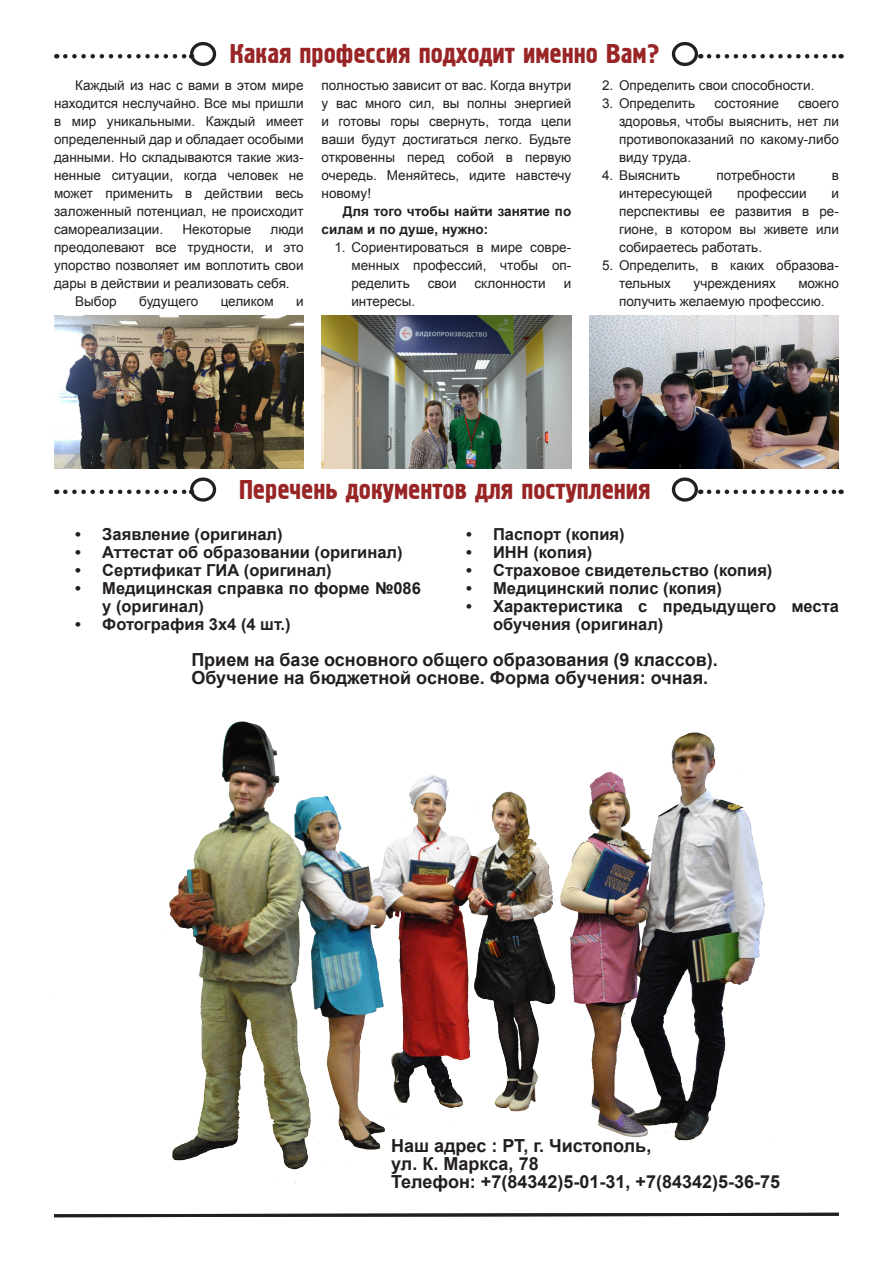
<style>
.page{position:relative;width:893px;height:1263px;background:#fff}
.page>*{position:absolute;margin:0;border:0;box-sizing:border-box;transform-origin:0 0}
.t1{font:27px "Hermes";color:#992526}
.t2{font:700 18px/18px "Arial";color:#231f20}
.t3{font:700 16.5px/18px "Arial";color:#231f20}
.t4{font:13.5px/18px "Arial";color:#231f20;text-align:justify}
.t5{font:700 13.5px/18px "Arial";color:#231f20}
</style>
<div class="page">
<svg style="left:65px;top:54px;width:126px;height:5px"></svg>
<div style="left:190px;top:42px;width:26px;height:24px;border:3px solid #231f20;border-radius:50%"></div>
<div style="left:672px;top:42px;width:26px;height:24px;border:3px solid #231f20;border-radius:50%"></div>
<svg style="left:709px;top:54px;width:133px;height:5px"></svg>
<img style="left:54px;top:315px;width:250px;height:153px">
<img style="left:54px;top:721px;width:721px;height:462px">
<img style="left:589px;top:315px;width:250px;height:153px">
<img style="left:322px;top:315px;width:249px;height:153px">
<svg style="left:65px;top:490px;width:126px;height:4px"></svg>
<div style="left:190px;top:477px;width:26px;height:25px;border:3px solid #231f20;border-radius:50%"></div>
<div style="left:672px;top:477px;width:26px;height:25px;border:3px solid #231f20;border-radius:50%"></div>
<svg style="left:709px;top:490px;width:133px;height:4px"></svg>
<svg style="left:54px;top:1212px;width:785px;height:6px"></svg>
<h1 class="t1" style="left:230px;top:39px;width:432px">Какая профессия подходит именно Вам?</h1>
<p class="t4" style="left:54px;top:76px;width:251px;text-indent:21px">Каждый из нас с вами в этом мире находится неслучайно. Все мы пришли в мир уникальными. Каждый имеет определенный дар и обладает особыми данными. Но складываются такие жиз&shy;ненные ситуации, когда человек не может применить в действии весь заложенный потенциал, не происходит самореализации.</p>
<p class="t4" style="left:602px;top:76px;width:214px">2. Определить свои способности.</p>
<p class="t4" style="left:602px;top:94px;width:95px">3. Определить</p>
<p class="t4" style="left:714px;top:94px;width:66px">состояние</p>
<p class="t4" style="left:322px;top:76px;width:251px">полностью зависит от вас. Когда внутри у вас много сил, вы полны энергией и готовы горы свернуть, тогда цели ваши будут достигаться легко. Будьте откровенны перед собой в первую очередь. Меняйтесь, идите навстечу новому!</p>
<p class="t5" style="left:322px;top:203px;width:251px;text-indent:21px">Для того чтобы найти занятие по силам и по душе, нужно:</p>
<p class="t4" style="left:351px;top:238px;width:221px;text-indent:-17px">1. Сориентироваться в мире совре&shy;менных профессий, чтобы оп&shy;ределить</p>
<p class="t4" style="left:619px;top:94px;width:221px;text-indent:179px">своего здоровья, чтобы выяснить, нет ли противопоказаний по какому-либо виду труда.</p>
<p class="t4" style="left:602px;top:166px;width:80px">4. Выяснить</p>
<p class="t4" style="left:717px;top:166px;width:80px">потребности</p>
<p class="t4" style="left:832px;top:166px;width:9px">в</p>
<p class="t4" style="left:619px;top:184px;width:95px">интересующей</p>
<p class="t4" style="left:737px;top:184px;width:71px">профессии</p>
<p class="t4" style="left:619px;top:184px;width:221px;text-indent:212px">и перспективы ее развития в ре&shy;гионе, в котором вы живете или собираетесь работать.</p>
<p class="t4" style="left:619px;top:256px;width:221px;text-indent:-17px">5. Определить, в каких образова&shy;тельных</p>
<p class="t4" style="left:182px;top:220px;width:70px">Некоторые</p>
<p class="t4" style="left:271px;top:220px;width:35px">люди</p>
<p class="t4" style="left:54px;top:238px;width:251px">преодолевают все трудности, и это</p>
<p class="t4" style="left:54px;top:256px;width:251px">упорство позволяет им воплотить свои</p>
<p class="t4" style="left:54px;top:274px;width:237px">дары в действии и реализовать себя.</p>
<p class="t4" style="left:75px;top:292px;width:43px">Выбор</p>
<p class="t4" style="left:139px;top:292px;width:60px">будущего</p>
<p class="t4" style="left:221px;top:292px;width:54px">целиком</p>
<p class="t4" style="left:296px;top:292px;width:9px">и</p>
<p class="t4" style="left:619px;top:274px;width:221px;text-indent:179px">можно получить желаемую профессию.</p>
<p class="t4" style="left:694px;top:274px;width:84px">учреждениях</p>
<p class="t4" style="left:428px;top:274px;width:30px">свои</p>
<p class="t4" style="left:475px;top:274px;width:73px">склонности</p>
<p class="t4" style="left:564px;top:274px;width:9px">и</p>
<p class="t4" style="left:351px;top:292px;width:65px">интересы.</p>
<h1 class="t1" style="left:239px;top:475px;width:413px">Перечень документов для поступления</h1>
<p class="t3" style="left:75px;top:526px;width:209px">• Заявление (оригинал)</p>
<p class="t3" style="left:75px;top:544px;width:329px">• Аттестат об образовании (оригинал)</p>
<p class="t3" style="left:75px;top:562px;width:258px">• Сертификат ГИА (оригинал)</p>
<p class="t3" style="left:102px;top:580px;width:320px;text-indent:-27px">• Медицинская справка по форме №086 у (оригинал)</p>
<p class="t3" style="left:75px;top:616px;width:217px">• Фотография 3х4 (4 шт.)</p>
<p class="t3" style="left:466px;top:526px;width:160px">• Паспорт (копия)</p>
<p class="t3" style="left:466px;top:544px;width:128px">• ИНН (копия)</p>
<p class="t3" style="left:466px;top:562px;width:308px">• Страховое свидетельство (копия)</p>
<p class="t3" style="left:466px;top:580px;width:257px">• Медицинский полис (копия)</p>
<p class="t3" style="left:493px;top:598px;width:347px;text-indent:-27px">• Характеристика с предыдущего места обучения (оригинал)</p>
<h2 class="t2" style="left:191px;top:651px;width:528px">Прием на базе основного общего образования (9 классов).<br>Обучение на бюджетной основе. Форма обучения: очная.</h2>
<h2 class="t2" style="left:391px;top:1137px;width:390px">Наш адрес : РТ, г. Чистополь,<br>ул. К. Маркса, 78<br>Телефон: +7(84342)5-01-31, +7(84342)5-36-75</h2>
</div>
